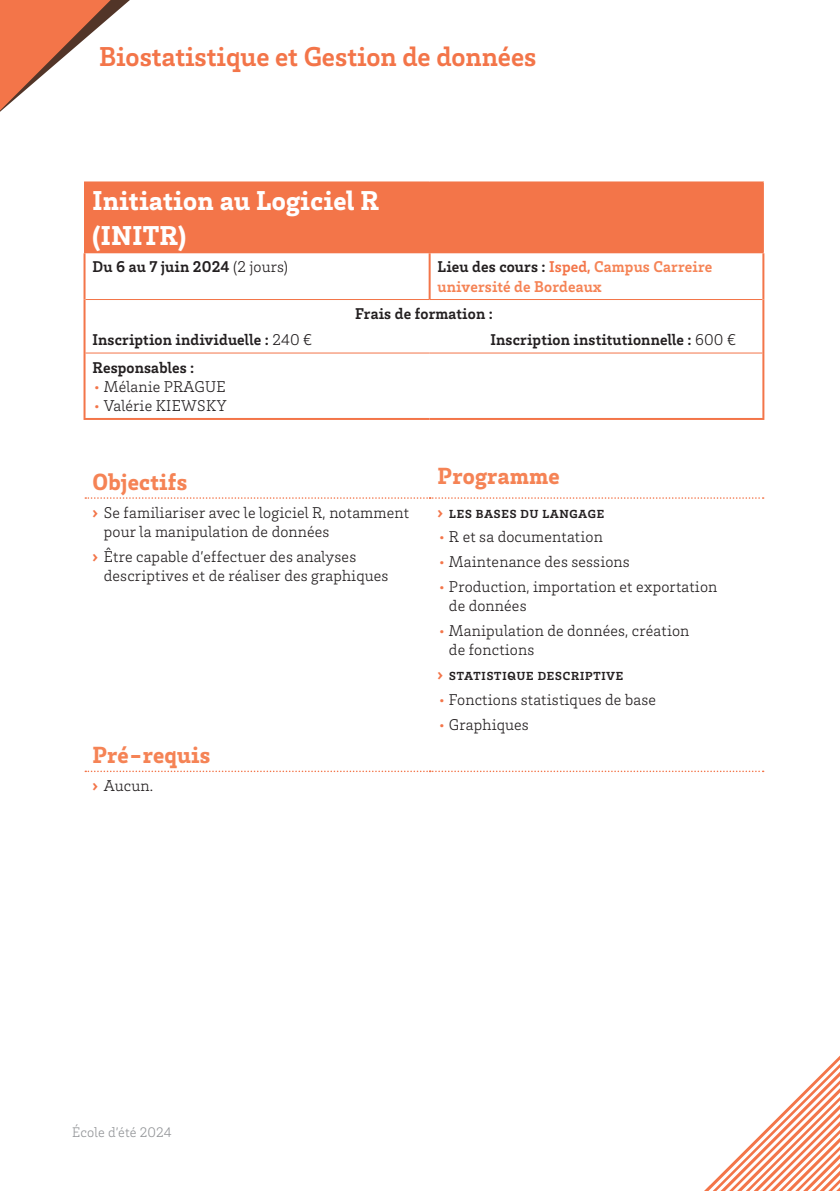
<style>
.page{position:relative;width:840px;height:1191px;background:#fff}
.page>*{position:absolute;margin:0;border:0;box-sizing:border-box;transform-origin:0 0}
.t1{font:700 28px "Brix Slab";color:#f37549}
._01_Titre_Blanc_12{font:900 28px "Brix Slab";letter-spacing:.01em;color:#fff}
._01_Titre_Blanc_12-2{font:900 24px "Brix Slab";letter-spacing:.01em;color:#f58355}
.t2{font:300 16px/19.2px "Brix Slab";letter-spacing:.01em;color:#231f20}
._10_TEXTE_Light_9{font:700 16px "Brix Slab";letter-spacing:.01em;color:#231f20}
._10_TEXTE_Light_9-2{font:700 16px/19.2px "Brix Slab";letter-spacing:.01em;color:#f58355}
.t3{font:500 16px "Brix Slab";letter-spacing:.01em;color:#231f20}
.t4{font:300 14.2px "Brix Slab";letter-spacing:.01em;color:#939598}
.s1{font-weight:300}
.s2{color:#231f20}
.s3{color:#f37549}
.s4{font-weight:900;color:#f37549}
</style>
<div class="page">
<svg style="left:0;top:0;width:130px;height:112px"></svg>
<svg style="left:704px;top:1056px;width:135px;height:135px"></svg>
<div style="left:84px;top:182px;width:679px;height:71px;background:#f37549"></div>
<hr style="left:428px;top:253px;width:2px;height:46px;background:#f37549">
<hr style="left:85px;top:299px;width:344px;height:1px;background:#f37549">
<hr style="left:429px;top:299px;width:333px;height:1px;background:#f37549">
<hr style="left:85px;top:352px;width:344px;height:1px;background:#f37549">
<hr style="left:429px;top:352px;width:333px;height:1px;background:#f37549">
<hr style="left:83px;top:253px;width:2px;height:46px;background:#f37549">
<hr style="left:762px;top:253px;width:2px;height:46px;background:#f37549">
<hr style="left:83px;top:299px;width:2px;height:54px;background:#f37549">
<hr style="left:762px;top:299px;width:2px;height:54px;background:#f37549">
<hr style="left:83px;top:353px;width:2px;height:65px;background:#f37549">
<hr style="left:762px;top:353px;width:2px;height:65px;background:#f37549">
<hr style="left:83px;top:418px;width:346px;height:2px;background:#f37549">
<hr style="left:429px;top:418px;width:335px;height:2px;background:#f37549">
<svg style="left:85px;top:770px;width:678px;height:2px"></svg>
<svg style="left:85px;top:497px;width:678px;height:2px"></svg>
<hr style="left:84px;top:181px;width:345px;height:1px;background:#f37549">
<hr style="left:429px;top:181px;width:334px;height:1px;background:#f37549">
<h1 class="t1" style="left:99px;top:38px;width:438px">Biostatistique et Gestion de données</h1>
<p class="_01_Titre_Blanc_12" style="left:92px;top:182px;width:288px">Initiation au Logiciel R</p>
<p class="_01_Titre_Blanc_12" style="left:92px;top:217px;width:95px">(INITR)</p>
<p class="_10_TEXTE_Light_9" style="left:92px;top:256px;width:197px">Du 6 au 7 juin 2024 <span class="s1">(2 jours)</span></p>
<p class="_10_TEXTE_Light_9-2" style="left:437px;top:256px;width:276px"><span class="s2">Lieu des cours :</span> <span class="s3">Isped,</span> Campus Carreire université de Bordeaux</p>
<p class="_10_TEXTE_Light_9" style="left:355px;top:303px;width:139px">Frais de formation :</p>
<p class="_10_TEXTE_Light_9" style="left:92px;top:329px;width:221px">Inscription individuelle : <span class="s1">240 €</span></p>
<p class="_10_TEXTE_Light_9" style="left:490px;top:329px;width:247px">Inscription institutionnelle : <span class="s1">600 €</span></p>
<p class="_10_TEXTE_Light_9" style="left:92px;top:357px;width:103px">Responsables :</p>
<p class="t2" style="left:92px;top:376px;width:134px"><span class="s3">•</span>Mélanie PRAGUE</p>
<p class="t2" style="left:92px;top:395px;width:135px"><span class="s3">•</span>Valérie KIEWSKY</p>
<p class="_01_Titre_Blanc_12-2" style="left:92px;top:466px;width:96px">Objectifs</p>
<p class="_01_Titre_Blanc_12-2" style="left:437px;top:460px;width:124px">Programme</p>
<p class="t2" style="left:104px;top:502px;width:306px;text-indent:-11px"><span class="s4">›</span> Se familiariser avec le logiciel R, notamment pour la manipulation de données</p>
<p class="t2" style="left:104px;top:546px;width:286px;text-indent:-11px"><span class="s4">›</span> Être capable d’effectuer des analyses descriptives et de réaliser des graphiques</p>
<p class="t3" style="left:437px;top:502px;width:168px"><span class="s4">›</span> les bases du langage</p>
<p class="t2" style="left:437px;top:527px;width:167px"><span class="s3">•</span>R et sa documentation</p>
<p class="t2" style="left:437px;top:552px;width:194px"><span class="s3">•</span>Maintenance des sessions</p>
<p class="t2" style="left:448px;top:576px;width:270px;text-indent:-11px"><span class="s3">•</span> Production, importation et exportation de données</p>
<p class="t2" style="left:448px;top:620px;width:242px;text-indent:-11px"><span class="s3">•</span>Manipulation de données, création de fonctions</p>
<p class="t3" style="left:437px;top:664px;width:187px"><span class="s4">›</span> statistique descriptive</p>
<p class="t2" style="left:437px;top:689px;width:220px"><span class="s3">•</span> Fonctions statistiques de base</p>
<p class="t2" style="left:437px;top:714px;width:93px"><span class="s3">•</span>Graphiques</p>
<p class="_01_Titre_Blanc_12-2" style="left:92px;top:739px;width:119px">Pré-requis</p>
<p class="t2" style="left:92px;top:775px;width:62px"><span class="s4">›</span> Aucun.</p>
<p class="t4" style="left:72px;top:1123px;width:101px">École d’été 2024</p>
</div>
